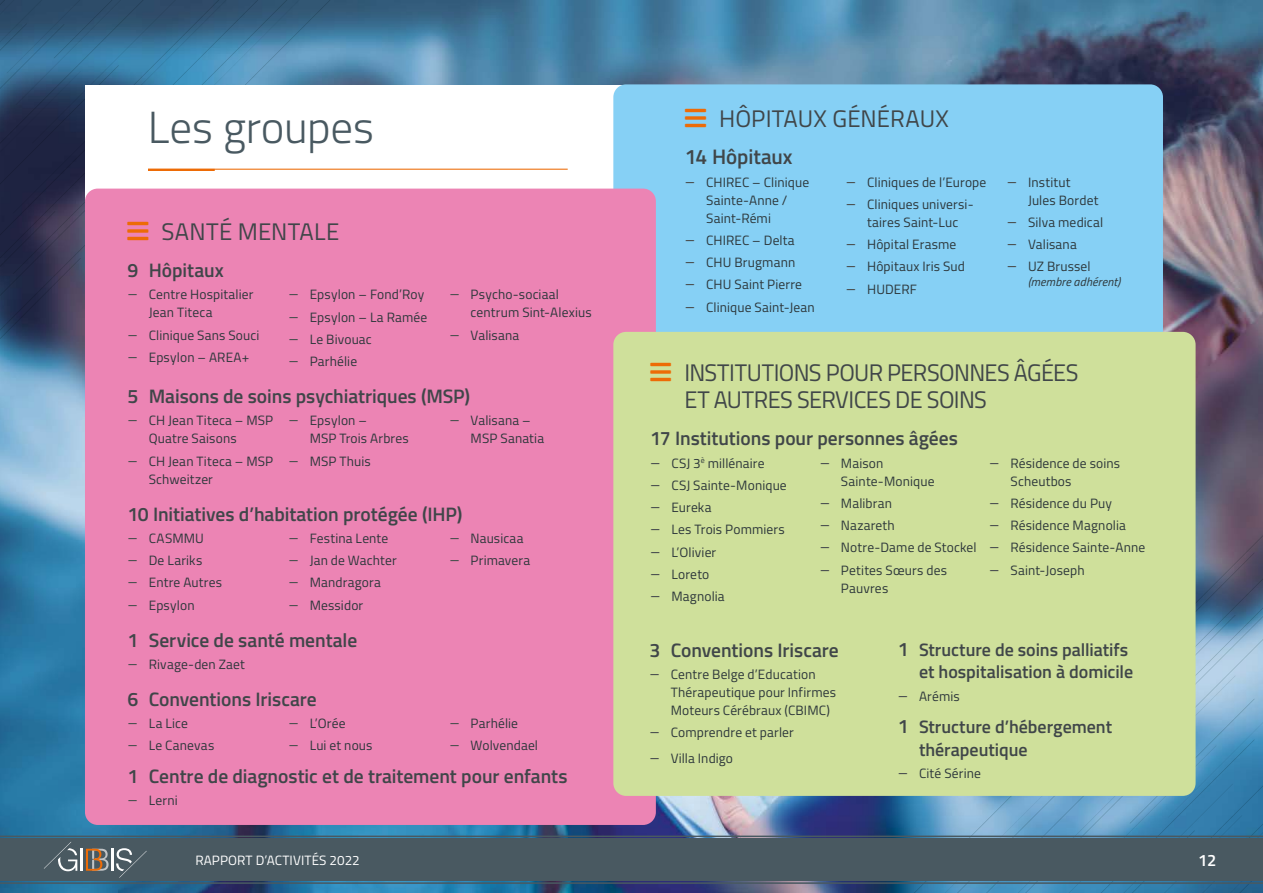
<style>
.page{position:relative;width:1263px;height:893px;background:#fff}
.page>*{position:absolute;margin:0;border:0;box-sizing:border-box;transform-origin:0 0}
.t1{font:300 45px "Titillium";letter-spacing:-.005em;color:#495961}
.t2{font:24px/27px "Titillium";letter-spacing:-.015em;color:#404649}
.t3{font:24px "Titillium";letter-spacing:.005em;color:#404649}
.t4{font:24px "Titillium";letter-spacing:.01em;color:#404649}
.t5{font:600 21px "Titillium";letter-spacing:-.005em;color:#404649}
.t6{font:600 19.5px "Titillium";letter-spacing:-.005em;color:#404649}
.t7{font:600 18px/22.5px "Titillium";color:#404649;text-align:right}
.t8{font:600 16.5px "Titillium";color:#fff}
.t9{font:13.5px/18px "Titillium";letter-spacing:.01em;color:#2d373b}
.t10{font:13.5px "Titillium";letter-spacing:.01em;color:#fff}
.t11{font:italic 12px "Titillium";letter-spacing:.015em;color:#2d373b}
.s1{font-size:16.5px;color:#4b5050}
.s2{font-size:19.5px}
</style>
<div class="page">
<img style="left:0;top:0;width:1263px;height:893px">
<svg style="left:916px;top:505px;width:347px;height:388px;background:#6190b4"></svg>
<div style="left:0;top:838px;width:1263px;height:43px;background:#495961"></div>
<svg style="left:86px;top:849px;width:23px;height:22px"></svg>
<hr style="left:81px;top:849px;width:2px;height:22px;background:#fff">
<hr style="left:112px;top:849px;width:2px;height:22px;background:#fff">
<svg style="left:116px;top:848px;width:31px;height:30px"></svg>
<svg style="left:44px;top:842px;width:33px;height:29px"></svg>
<hr style="left:0;top:882px;width:1263px;height:2px;background:#495961">
<hr style="left:0;top:836px;width:1263px;height:1px;background:#495961">
<svg style="left:332px;top:0;width:33px;height:85px;background:#477a9d"></svg>
<div style="left:85px;top:85px;width:601px;height:191px;background:#fff"></div>
<hr style="left:148px;top:169px;width:420px;height:1px;background:#ed6b06">
<div style="left:613px;top:84px;width:550px;height:310px;background:#86d0f5;border-radius:13px"></div>
<div style="left:85px;top:189px;width:571px;height:636px;background:#ec84b4;border-radius:13px"></div>
<div style="left:613px;top:332px;width:582px;height:464px;background:#cfe09b;border-radius:13px"></div>
<svg style="left:0;top:0;width:332px;height:384px"></svg>
<h1 class="t1" style="left:148px;top:95px;width:227px">Les groupes</h1>
<h2 class="t3" style="left:719px;top:101px;width:231px">HÔPITAUX GÉNÉRAUX</h2>
<h3 class="t5" style="left:685px;top:141px;width:109px">14 Hôpitaux</h3>
<p class="t9" style="left:706px;top:172px;width:105px;text-indent:-21px"><span class="s1">–</span> CHIREC – Clinique<br>Sainte-Anne /<br>Saint-Rémi</p>
<p class="t9" style="left:685px;top:231px;width:111px"><span class="s1">–</span> CHIREC – Delta</p>
<p class="t9" style="left:685px;top:253px;width:112px"><span class="s1">–</span> CHU Brugmann</p>
<p class="t9" style="left:685px;top:275px;width:119px"><span class="s1">–</span> CHU Saint Pierre</p>
<p class="t9" style="left:685px;top:297px;width:131px"><span class="s1">–</span> Clinique Saint-Jean</p>
<p class="t9" style="left:846px;top:172px;width:142px"><span class="s1">–</span> Cliniques de l’Europe</p>
<p class="t9" style="left:846px;top:195px;width:129px;text-align:center"><span class="s1">–</span> Cliniques universi&shy;taires Saint-Luc</p>
<p class="t9" style="left:846px;top:235px;width:112px"><span class="s1">–</span> Hôpital Erasme</p>
<p class="t9" style="left:846px;top:257px;width:121px"><span class="s1">–</span> Hôpitaux Iris Sud</p>
<p class="t9" style="left:846px;top:279px;width:73px"><span class="s1">–</span> HUDERF</p>
<p class="t9" style="left:1028px;top:172px;width:72px;text-indent:-21px"><span class="s1">–</span> Institut<br>Jules Bordet</p>
<p class="t9" style="left:1007px;top:213px;width:98px"><span class="s1">–</span> Silva medical</p>
<p class="t9" style="left:1007px;top:235px;width:71px"><span class="s1">–</span> Valisana</p>
<p class="t9" style="left:1007px;top:257px;width:85px"><span class="s1">–</span> UZ Brussel</p>
<p class="t11" style="left:1028px;top:273px;width:94px">(membre adhérent)</p>
<h2 class="t4" style="left:162px;top:214px;width:179px">SANTÉ MENTALE</h2>
<h3 class="t6" style="left:127px;top:256px;width:98px">9 Hôpitaux</h3>
<p class="t9" style="left:149px;top:285px;width:106px;text-indent:-21px"><span class="s1">–</span> Centre Hospitalier<br>Jean Titeca</p>
<p class="t9" style="left:127px;top:325px;width:133px"><span class="s1">–</span> Clinique Sans Souci</p>
<p class="t9" style="left:127px;top:347px;width:123px"><span class="s1">–</span> Epsylon – AREA+</p>
<p class="t9" style="left:288px;top:285px;width:137px"><span class="s1">–</span> Epsylon – Fond’Roy</p>
<p class="t9" style="left:288px;top:307px;width:140px"><span class="s1">–</span> Epsylon – La Ramée</p>
<p class="t9" style="left:288px;top:329px;width:85px"><span class="s1">–</span> Le Bivouac</p>
<p class="t9" style="left:288px;top:352px;width:70px"><span class="s1">–</span> Parhélie</p>
<p class="t9" style="left:471px;top:285px;width:123px;text-indent:-21px"><span class="s1">–</span> Psycho-sociaal centrum Sint-Alexius</p>
<p class="t9" style="left:449px;top:325px;width:71px"><span class="s1">–</span> Valisana</p>
<h2 class="t2" style="left:684px;top:358px;width:396px">INSTITUTIONS POUR PERSONNES ÂGÉES<br>ET AUTRES SERVICES DE SOINS</h2>
<h3 class="t6" style="left:650px;top:424px;width:309px">17 Institutions pour personnes âgées</h3>
<p class="t9" style="left:650px;top:453px;width:116px"><span class="s1">–</span> CSJ 3<sup>è</sup> millénaire</p>
<p class="t9" style="left:650px;top:476px;width:138px"><span class="s1">–</span> CSJ Sainte-Monique</p>
<p class="t9" style="left:650px;top:498px;width:63px"><span class="s1">–</span> Eureka</p>
<p class="t9" style="left:650px;top:520px;width:136px"><span class="s1">–</span> Les Trois Pommiers</p>
<p class="t9" style="left:650px;top:542px;width:68px"><span class="s1">–</span> L’Olivier</p>
<p class="t9" style="left:650px;top:565px;width:61px"><span class="s1">–</span> Loreto</p>
<p class="t9" style="left:650px;top:587px;width:76px"><span class="s1">–</span> Magnolia</p>
<h3 class="t6" style="left:127px;top:382px;width:344px">5 Maisons de soins psychiatriques (MSP)</h3>
<p class="t9" style="left:149px;top:411px;width:126px;text-indent:-21px"><span class="s1">–</span> CH Jean Titeca – MSP<br>Quatre Saisons</p>
<p class="t9" style="left:149px;top:451px;width:126px;text-indent:-21px"><span class="s1">–</span> CH Jean Titeca – MSP<br>Schweitzer</p>
<p class="t9" style="left:310px;top:411px;width:101px;text-indent:-21px"><span class="s1">–</span> Epsylon –<br>MSP Trois Arbres</p>
<p class="t9" style="left:288px;top:451px;width:84px"><span class="s1">–</span> MSP Thuis</p>
<p class="t9" style="left:471px;top:411px;width:75px;text-indent:-21px"><span class="s1">–</span> Valisana –<br>MSP Sanatia</p>
<p class="t9" style="left:1010px;top:453px;width:111px;text-indent:-21px"><span class="s1">–</span> Résidence de soins<br>Scheutbos</p>
<p class="t9" style="left:989px;top:494px;width:124px"><span class="s1">–</span> Résidence du Puy</p>
<p class="t9" style="left:989px;top:516px;width:138px"><span class="s1">–</span> Résidence Magnolia</p>
<p class="t9" style="left:989px;top:538px;width:158px"><span class="s1">–</span> Résidence Sainte-Anne</p>
<p class="t9" style="left:989px;top:560px;width:97px"><span class="s1">–</span> Saint-Joseph</p>
<p class="t9" style="left:841px;top:453px;width:95px;text-indent:-21px"><span class="s1">–</span> Maison<br>Sainte-Monique</p>
<p class="t9" style="left:820px;top:494px;width:74px"><span class="s1">–</span> Malibran</p>
<p class="t9" style="left:820px;top:516px;width:77px"><span class="s1">–</span> Nazareth</p>
<p class="t9" style="left:820px;top:538px;width:158px"><span class="s1">–</span> Notre-Dame de Stockel</p>
<p class="t9" style="left:841px;top:560px;width:108px;text-indent:-21px"><span class="s1">–</span> Petites Sœurs des<br>Pauvres</p>
<h3 class="t6" style="left:127px;top:499px;width:336px">10 Initiatives d’habitation protégée (IHP)</h3>
<p class="t9" style="left:127px;top:528px;width:78px"><span class="s1">–</span> CASMMU</p>
<p class="t9" style="left:127px;top:551px;width:76px"><span class="s1">–</span> De Lariks</p>
<p class="t9" style="left:127px;top:573px;width:96px"><span class="s1">–</span> Entre Autres</p>
<p class="t9" style="left:127px;top:595px;width:69px"><span class="s1">–</span> Epsylon</p>
<p class="t9" style="left:288px;top:528px;width:101px"><span class="s1">–</span> Festina Lente</p>
<p class="t9" style="left:288px;top:551px;width:110px"><span class="s1">–</span> Jan de Wachter</p>
<p class="t9" style="left:288px;top:573px;width:94px"><span class="s1">–</span> Mandragora</p>
<p class="t9" style="left:288px;top:595px;width:76px"><span class="s1">–</span> Messidor</p>
<p class="t9" style="left:449px;top:528px;width:76px"><span class="s1">–</span> Nausicaa</p>
<p class="t9" style="left:449px;top:551px;width:82px"><span class="s1">–</span> Primavera</p>
<h3 class="t6" style="left:127px;top:625px;width:231px">1 Service de santé mentale</h3>
<p class="t9" style="left:127px;top:654px;width:119px"><span class="s1">–</span> Rivage-den Zaet</p>
<h3 class="t6" style="left:127px;top:684px;width:191px">6 Conventions Iriscare</h3>
<p class="t9" style="left:127px;top:714px;width:62px"><span class="s1">–</span> La Lice</p>
<p class="t9" style="left:127px;top:736px;width:88px"><span class="s1">–</span> Le Canevas</p>
<p class="t9" style="left:449px;top:714px;width:70px"><span class="s1">–</span> Parhélie</p>
<p class="t9" style="left:449px;top:736px;width:90px"><span class="s1">–</span> Wolvendael</p>
<h3 class="t6" style="left:127px;top:761px;width:441px">1 Centre de diagnostic et de traitement pour enfants</h3>
<p class="t9" style="left:127px;top:791px;width:52px"><span class="s1">–</span> Lerni</p>
<p class="t9" style="left:288px;top:714px;width:59px"><span class="s1">–</span> L’Orée</p>
<p class="t9" style="left:288px;top:736px;width:86px"><span class="s1">–</span> Lui et nous</p>
<h3 class="t6" style="left:649px;top:635px;width:191px">3 Conventions Iriscare</h3>
<p class="t9" style="left:671px;top:665px;width:167px;text-indent:-21px"><span class="s1">–</span> Centre Belge d’Education<br>Thérapeutique pour Infirmes<br>Moteurs Cérébraux (CBIMC)</p>
<p class="t9" style="left:649px;top:723px;width:146px"><span class="s1">–</span> Comprendre et parler</p>
<p class="t9" style="left:649px;top:748px;width:85px"><span class="s1">–</span> Villa Indigo</p>
<h3 class="t7" style="left:898px;top:637px;width:237px"><span class="s2">1</span> Structure de soins palliatifs et hospitalisation à domicile</h3>
<p class="t9" style="left:898px;top:686px;width:64px"><span class="s1">–</span> Arémis</p>
<h3 class="t7" style="left:919px;top:715px;width:195px;text-align:left;text-indent:-21px"><span class="s2">1</span> Structure d’hébergement thérapeutique</h3>
<p class="t9" style="left:898px;top:763px;width:85px"><span class="s1">–</span> Cité Sérine</p>
<p class="t10" style="left:195px;top:850px;width:166px">RAPPORT D’ACTIVITÉS 2022</p>
<p class="t8" style="left:1198px;top:848px;width:20px">12</p>
</div>
